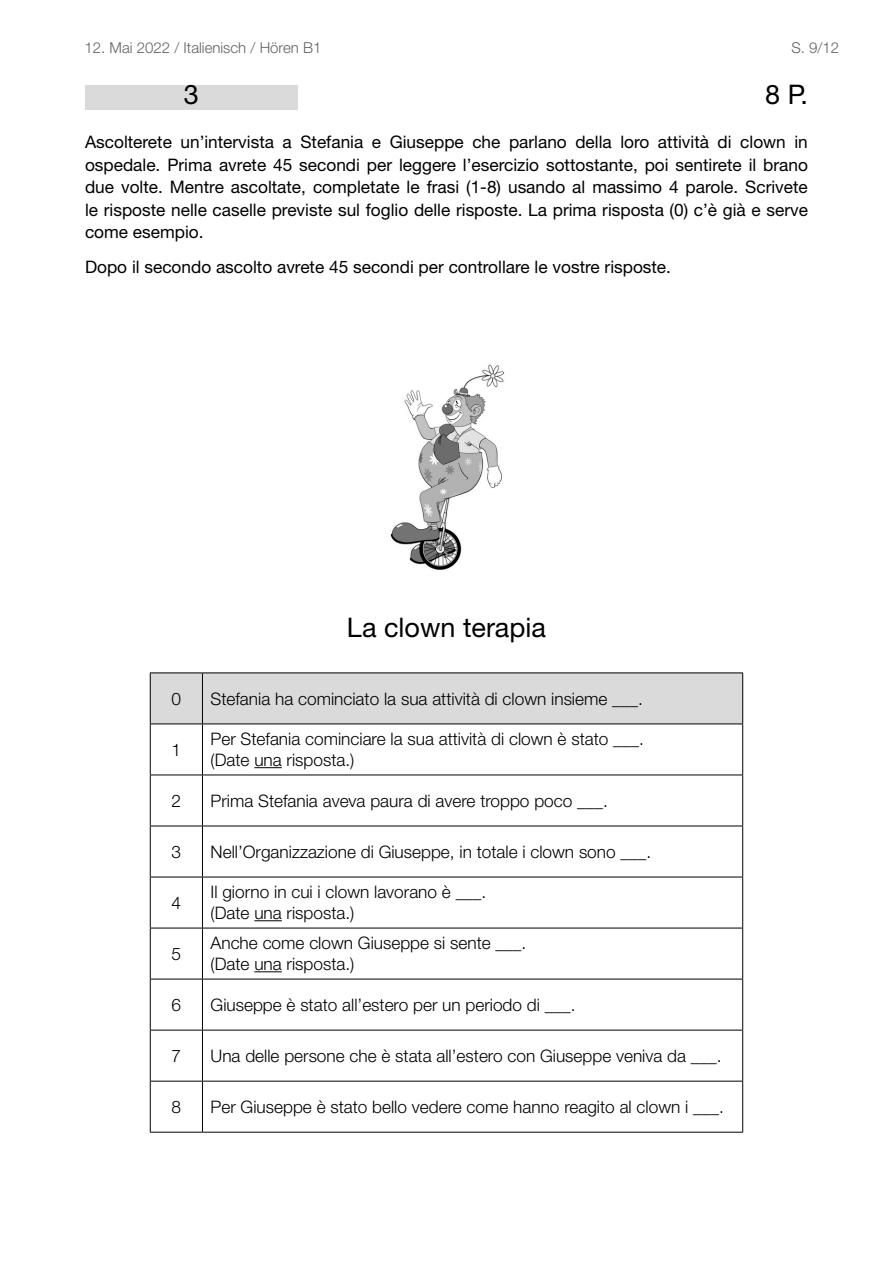
<style>
.page{position:relative;width:893px;height:1263px;background:#fff}
.page>*{position:absolute;margin:0;border:0;box-sizing:border-box;transform-origin:0 0}
.t1{font:27px "Helvetica Neue LT Pro";color:#000}
.t2{font:300 17.25px/20.7px "Helvetica Neue LT Pro";color:#000}
.t3{font:17.25px/22.5px "Helvetica Neue LT Pro";color:#000;text-align:justify}
.t4{font:300 15px "Helvetica Neue LT Std";color:#636363}
</style>
<div class="page">
<div style="left:85px;top:85px;width:213px;height:24px;background:#dadada"></div>
<div style="left:151px;top:673px;width:591px;height:50px;background:#dadada"></div>
<hr style="left:150px;top:672px;width:52px;height:1px;background:#000">
<hr style="left:202px;top:672px;width:541px;height:1px;background:#000">
<hr style="left:150px;top:723px;width:52px;height:1px;background:#000">
<hr style="left:202px;top:723px;width:541px;height:1px;background:#000">
<hr style="left:150px;top:774px;width:52px;height:1px;background:#000">
<hr style="left:202px;top:774px;width:541px;height:1px;background:#000">
<hr style="left:150px;top:826px;width:52px;height:1px;background:#000">
<hr style="left:202px;top:826px;width:541px;height:1px;background:#000">
<hr style="left:150px;top:877px;width:52px;height:1px;background:#000">
<hr style="left:202px;top:877px;width:541px;height:1px;background:#000">
<hr style="left:150px;top:928px;width:52px;height:1px;background:#000">
<hr style="left:202px;top:928px;width:541px;height:1px;background:#000">
<hr style="left:150px;top:979px;width:52px;height:1px;background:#000">
<hr style="left:202px;top:979px;width:541px;height:1px;background:#000">
<hr style="left:150px;top:1030px;width:52px;height:1px;background:#000">
<hr style="left:202px;top:1030px;width:541px;height:1px;background:#000">
<hr style="left:150px;top:1081px;width:52px;height:1px;background:#000">
<hr style="left:202px;top:1081px;width:541px;height:1px;background:#000">
<hr style="left:150px;top:1132px;width:52px;height:1px;background:#000">
<hr style="left:202px;top:1132px;width:541px;height:1px;background:#000">
<hr style="left:150px;top:673px;width:1px;height:50px;background:#000">
<hr style="left:150px;top:724px;width:1px;height:50px;background:#000">
<hr style="left:150px;top:775px;width:1px;height:51px;background:#000">
<hr style="left:150px;top:826px;width:1px;height:51px;background:#000">
<hr style="left:150px;top:877px;width:1px;height:51px;background:#000">
<hr style="left:150px;top:928px;width:1px;height:51px;background:#000">
<hr style="left:150px;top:979px;width:1px;height:51px;background:#000">
<hr style="left:150px;top:1030px;width:1px;height:51px;background:#000">
<hr style="left:150px;top:1081px;width:1px;height:51px;background:#000">
<hr style="left:202px;top:673px;width:1px;height:50px;background:#000">
<hr style="left:742px;top:673px;width:1px;height:50px;background:#000">
<hr style="left:202px;top:724px;width:1px;height:50px;background:#000">
<hr style="left:742px;top:724px;width:1px;height:50px;background:#000">
<hr style="left:202px;top:775px;width:1px;height:51px;background:#000">
<hr style="left:742px;top:775px;width:1px;height:51px;background:#000">
<hr style="left:202px;top:826px;width:1px;height:51px;background:#000">
<hr style="left:742px;top:826px;width:1px;height:51px;background:#000">
<hr style="left:202px;top:877px;width:1px;height:51px;background:#000">
<hr style="left:742px;top:877px;width:1px;height:51px;background:#000">
<hr style="left:202px;top:928px;width:1px;height:51px;background:#000">
<hr style="left:742px;top:928px;width:1px;height:51px;background:#000">
<hr style="left:202px;top:979px;width:1px;height:51px;background:#000">
<hr style="left:742px;top:979px;width:1px;height:51px;background:#000">
<hr style="left:202px;top:1030px;width:1px;height:51px;background:#000">
<hr style="left:742px;top:1030px;width:1px;height:51px;background:#000">
<hr style="left:202px;top:1081px;width:1px;height:51px;background:#000">
<hr style="left:742px;top:1081px;width:1px;height:51px;background:#000">
<svg style="left:254px;top:767px;width:28px;height:1px"></svg>
<svg style="left:254px;top:920px;width:28px;height:1px"></svg>
<svg style="left:254px;top:971px;width:28px;height:1px"></svg>
<img style="left:390px;top:364px;width:115px;height:206px">
<p class="t4" style="left:85px;top:39px;width:238px">12. Mai 2022 / Italienisch / Hören B1</p>
<p class="t4" style="left:791px;top:39px;width:49px">S. 9/12</p>
<h1 class="t1" style="left:184px;top:78px;width:17px">3</h1>
<h1 class="t1" style="left:765px;top:78px;width:44px">8 P.</h1>
<p class="t3" style="left:85px;top:130px;width:724px">Ascolterete un’intervista a Stefania e Giuseppe che parlano della loro attività di clown in ospedale. Prima avrete 45 secondi per leggere l’esercizio sottostante, poi sentirete il brano due volte. Mentre ascoltate, completate le frasi (1-8) usando al massimo 4 parole. Scrivete le risposte nelle caselle previste sul foglio delle risposte. La prima risposta (0) c’è già e serve come esempio.</p>
<p class="t3" style="left:85px;top:256px;width:587px">Dopo il secondo ascolto avrete 45 secondi per controllare le vostre risposte.</p>
<h1 class="t1" style="left:347px;top:610px;width:200px">La clown terapia</h1>
<p class="t2" style="left:172px;top:688px;width:11px">0</p>
<p class="t2" style="left:211px;top:688px;width:434px">Stefania ha cominciato la sua attività di clown insieme ___.</p>
<p class="t2" style="left:172px;top:739px;width:11px">1</p>
<p class="t2" style="left:211px;top:728px;width:435px">Per Stefania cominciare la sua attività di clown è stato ___. (Date una risposta.)</p>
<p class="t2" style="left:172px;top:790px;width:11px">2</p>
<p class="t2" style="left:211px;top:790px;width:399px">Prima Stefania aveva paura di avere troppo poco ___.</p>
<p class="t2" style="left:172px;top:841px;width:11px">3</p>
<p class="t2" style="left:211px;top:841px;width:442px">Nell’Organizzazione di Giuseppe, in totale i clown sono ___.</p>
<p class="t2" style="left:172px;top:892px;width:11px">4</p>
<p class="t2" style="left:211px;top:881px;width:277px">Il giorno in cui i clown lavorano è ___. (Date una risposta.)</p>
<p class="t2" style="left:172px;top:943px;width:11px">5</p>
<p class="t2" style="left:211px;top:932px;width:317px">Anche come clown Giuseppe si sente ___. (Date una risposta.)</p>
<p class="t2" style="left:172px;top:994px;width:11px">6</p>
<p class="t2" style="left:211px;top:994px;width:366px">Giuseppe è stato all’estero per un periodo di ___.</p>
<p class="t2" style="left:172px;top:1045px;width:11px">7</p>
<p class="t2" style="left:211px;top:1045px;width:512px">Una delle persone che è stata all’estero con Giuseppe veniva da ___.</p>
<p class="t2" style="left:172px;top:1096px;width:11px">8</p>
<p class="t2" style="left:211px;top:1096px;width:515px">Per Giuseppe è stato bello vedere come hanno reagito al clown i ___.</p>
</div>
